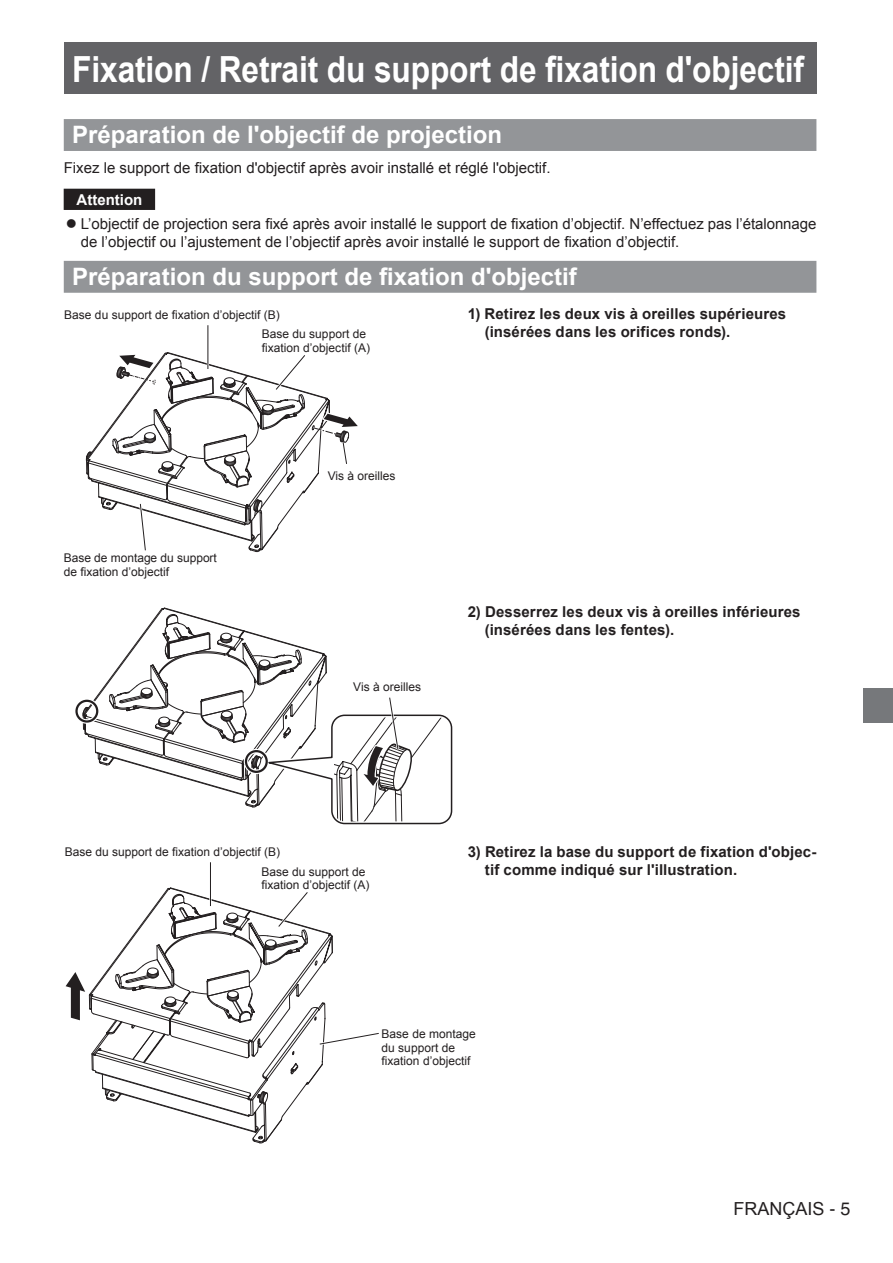
<style>
.page{position:relative;width:893px;height:1263px;background:#fff}
.page>*{position:absolute;margin:0;border:0;box-sizing:border-box;transform-origin:0 0}
.t1{font:700 36px "Arial";letter-spacing:-.005em;color:#fff;scale:.88 1}
.t2{font:700 24px "Arial";color:#fff}
.t3{font:18px "Arial";color:#231f20}
.t4{font:15px/18px "Arial";color:#231f20}
.t5{font:700 15px/18px "Arial";letter-spacing:.01em;color:#231f20}
.t6{font:700 15px "Arial";color:#fff}
.t7{font:12px/13.5px "Arial";color:#231f20}
.s1{font-family:"Helvetica"}
</style>
<div class="page">
<div style="left:863px;top:688px;width:30px;height:34px;background:#76787b"></div>
<div style="left:64px;top:119px;width:752px;height:32px;background:#939598"></div>
<div style="left:64px;top:189px;width:91px;height:21px;background:#231f20"></div>
<div style="left:64px;top:261px;width:752px;height:32px;background:#939598"></div>
<div style="left:64px;top:43px;width:752px;height:51px;background:#636366"></div>
<hr style="left:208px;top:325px;width:1px;height:44px;background:#231f20">
<svg style="left:86px;top:352px;width:272px;height:200px"></svg>
<div style="left:74px;top:698px;width:25px;height:26px;border:4px solid #fff;border-radius:50%"></div>
<div style="left:75px;top:700px;width:23px;height:23px;border:2px solid #231f20;border-radius:50%"></div>
<svg style="left:83px;top:608px;width:370px;height:217px"></svg>
<svg style="left:65px;top:888px;width:314px;height:255px"></svg>
<hr style="left:209px;top:862px;width:3px;height:44px;background:#fff">
<hr style="left:210px;top:862px;width:1px;height:44px;background:#231f20">
<h1 class="t1" style="left:72px;top:46px;width:833px">Fixation / Retrait du support de fixation d'objectif</h1>
<h2 class="t2" style="left:72px;top:119px;width:431px">Préparation de l'objectif de projection</h2>
<p class="t4" style="left:64px;top:158px;width:488px">Fixez le support de fixation d'objectif après avoir installé et réglé l'objectif.</p>
<p class="t6" style="left:77px;top:190px;width:67px">Attention</p>
<p class="t4" style="left:81px;top:214px;width:737px">L’objectif de projection sera fixé après avoir installé le support de fixation d’objectif. N’effectuez pas l’étalonnage de l’objectif ou l’ajustement de l’objectif après avoir installé le support de fixation d’objectif.</p>
<h2 class="t2" style="left:72px;top:261px;width:506px">Préparation du support de fixation d'objectif</h2>
<p class="t7" style="left:64px;top:308px;width:217px">Base du support de fixation d’objectif (B)</p>
<p class="t7" style="left:262px;top:327px;width:110px">Base du support de fixation d’objectif (A)</p>
<p class="t7" style="left:64px;top:552px;width:155px">Base de montage du support de fixation d’objectif</p>
<p class="t7" style="left:328px;top:469px;width:69px">Vis à oreilles</p>
<p class="t7" style="left:353px;top:680px;width:69px">Vis à oreilles</p>
<p class="t5" style="left:485px;top:305px;width:303px;text-indent:-17px">1) Retirez les deux vis à oreilles supérieures (insérées dans les orifices ronds).</p>
<p class="t5" style="left:485px;top:603px;width:317px;text-indent:-17px">2) Desserrez les deux vis à oreilles inférieures (insérées dans les fentes).</p>
<p class="t7" style="left:261px;top:842px;width:106px;line-height:19.6px;text-indent:-197px">Base du support de fixation d’objectif (B)<br>Base du support de</p>
<p class="t7" style="left:261px;top:878px;width:110px">fixation d’objectif (A)</p>
<p class="t5" style="left:485px;top:843px;width:333px;text-indent:-17px">3) Retirez la base du support de fixation d'objec&shy;tif comme indiqué sur l'illustration.</p>
<p class="t7" style="left:382px;top:1027px;width:96px">Base de montage du support de fixation d’objectif</p>
<p class="t3" style="left:733px;top:1196px;width:119px">FRANÇAIS <span class="s1">- 5</span></p>
</div>
